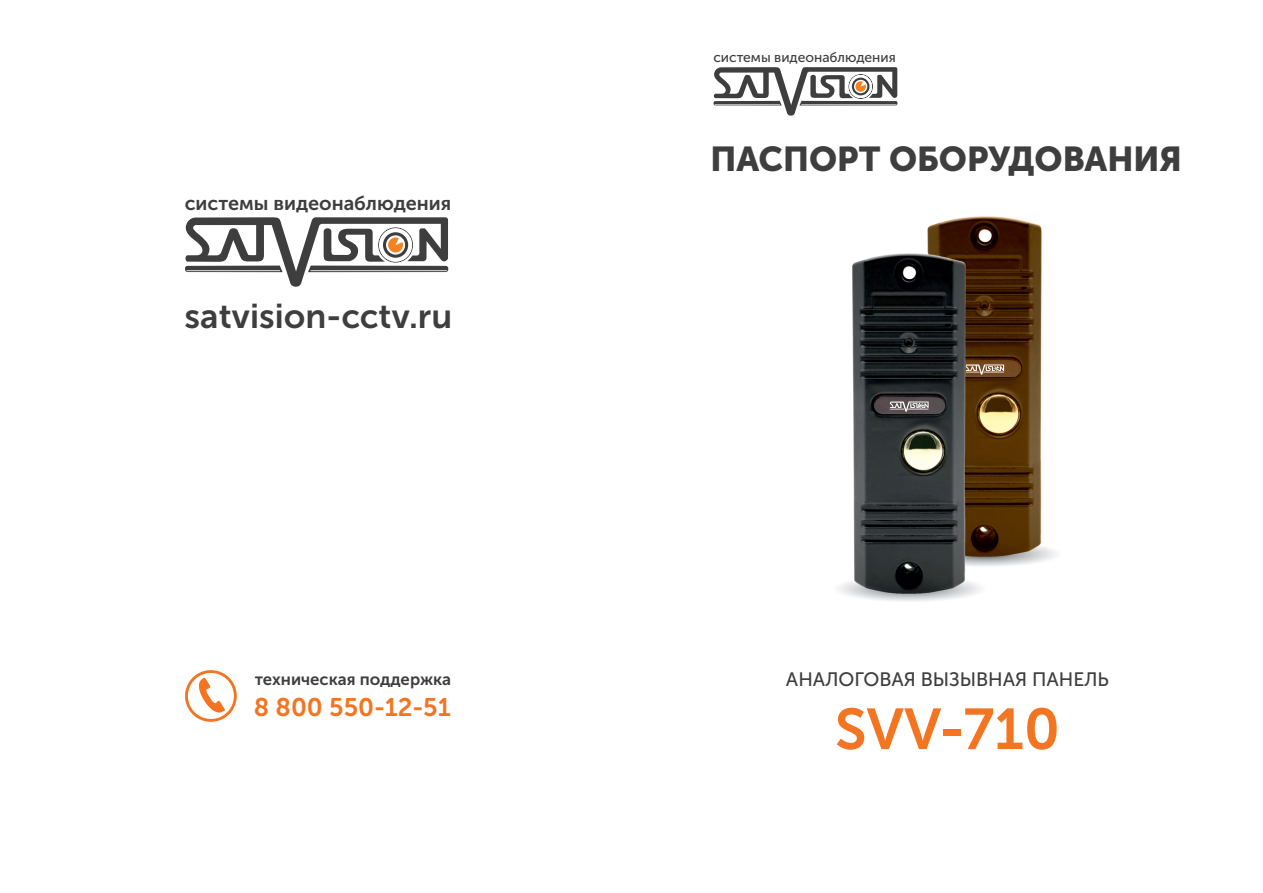
<style>
.page{position:relative;width:1263px;height:893px;background:#fff}
.page>*{position:absolute;margin:0;border:0;box-sizing:border-box;transform-origin:0 0}
.t1{font:57.3px "Museo Sans Cyrl 700";color:#f47521}
.t2{font:34.35px "Museo Sans Cyrl 900";color:#3e3e3f}
.t3{font:34.35px "Museo Sans Cyrl 700";color:#3e3e3f}
.t4{font:25.35px "Museo Sans Cyrl 700";color:#f47521}
.t5{font:19.8px "Museo Sans Cyrl 700";color:#3e3e3f}
.t6{font:19.35px "Museo Sans Cyrl 500";color:#3e3e3f}
.t7{font:16.65px "Museo Sans Cyrl 700";color:#3e3e3f}
.t8{font:13.8px "Museo Sans Cyrl 500";color:#3e3e3f}
.s1{color:#fff}
</style>
<div class="page">
<img style="left:906px;top:541px;width:157px;height:26px;border-radius:50%">
<img style="left:928px;top:217px;width:113px;height:339px">
<svg style="left:966px;top:364px;width:38px;height:11px"></svg>
<img style="left:852px;top:254px;width:114px;height:340px">
<svg style="left:713px;top:67px;width:185px;height:49px"></svg>
<svg style="left:185px;top:217px;width:264px;height:70px"></svg>
<svg style="left:185px;top:670px;width:52px;height:52px"></svg>
<svg style="left:890px;top:401px;width:39px;height:11px"></svg>
<p class="t5" style="left:185px;top:195px;width:268px">сист<span class="s1">емы вид</span>еонаблюдения</p>
<h2 class="t3" style="left:185px;top:303px;width:269px">satvision-cctv.ru</h2>
<p class="t7" style="left:255px;top:672px;width:198px">техническая поддержка</p>
<h3 class="t4" style="left:254px;top:697px;width:199px">8 800 550-12-51</h3>
<p class="t8" style="left:713px;top:52px;width:184px">сист<span class="s1">емы вид</span>еонаблюдения</p>
<h2 class="t2" style="left:710px;top:145px;width:473px">ПАСПОРТ ОБОРУДОВАНИЯ</h2>
<p class="t6" style="left:786px;top:671px;width:324px">АНАЛОГОВАЯ ВЫЗЫВНАЯ ПАНЕЛЬ</p>
<h1 class="t1" style="left:835px;top:706px;width:227px">SVV-710</h1>
</div>
